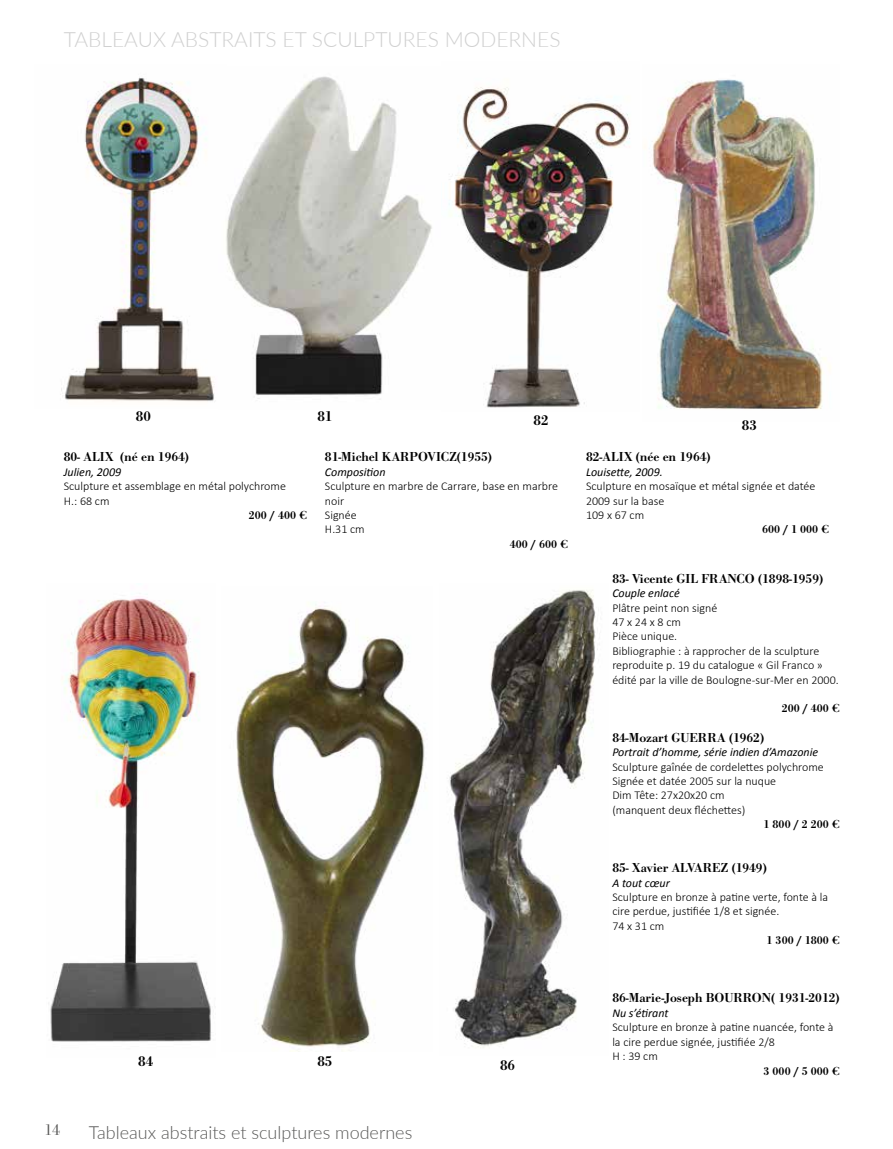
<style>
.page{position:relative;width:893px;height:1149px;background:#fff}
.page>*{position:absolute;margin:0;border:0;box-sizing:border-box;transform-origin:0 0}
.t1{font:300 21px "Lato";color:#d0d0d0}
.t2{font:300 18px "Lato";color:#575756}
.t3{font:300 16.5px "Bodoni URW";color:#575756}
.t4{font:500 15px "Bodoni URW";color:#000}
.t5{font:500 13.5px "Bodoni URW";color:#000}
.t6{font:300 12px/14.4px "Calibri";color:#000}
.t7{font:italic 12px "Calibri";color:#000}
.t8{font:500 12px "Bodoni URW";color:#000}
</style>
<div class="page">
<img style="left:652px;top:79px;width:179px;height:330px">
<img style="left:60px;top:77px;width:155px;height:325px">
<img style="left:226px;top:76px;width:206px;height:323px">
<img style="left:449px;top:87px;width:181px;height:321px">
<img style="left:48px;top:594px;width:164px;height:448px">
<img style="left:449px;top:590px;width:149px;height:458px">
<img style="left:236px;top:604px;width:190px;height:447px">
<h1 class="t1" style="left:64px;top:25px;width:498px">TABLEAUX ABSTRAITS ET SCULPTURES MODERNES</h1>
<p class="t4" style="left:136px;top:407px;width:16px">80</p>
<p class="t4" style="left:317px;top:407px;width:16px">81</p>
<p class="t4" style="left:534px;top:411px;width:16px">82</p>
<p class="t4" style="left:742px;top:415px;width:16px">83</p>
<p class="t5" style="left:64px;top:449px;width:127px">80- ALIX (né en 1964)</p>
<p class="t7" style="left:64px;top:463px;width:59px">Julien, 2009</p>
<p class="t6" style="left:64px;top:479px;width:224px">Sculpture et assemblage en métal polychrome<br>H.: 68 cm</p>
<p class="t8" style="left:249px;top:508px;width:60px">200 / 400 €</p>
<p class="t5" style="left:325px;top:449px;width:169px">81-Michel KARPOVICZ(1955)</p>
<p class="t7" style="left:325px;top:463px;width:62px">Composition</p>
<p class="t6" style="left:325px;top:479px;width:234px">Sculpture en marbre de Carrare, base en marbre noir<br>Signée<br>H.31 cm</p>
<p class="t8" style="left:510px;top:536px;width:60px">400 / 600 €</p>
<p class="t4" style="left:138px;top:1051px;width:16px">84</p>
<p class="t4" style="left:317px;top:1051px;width:16px">85</p>
<p class="t4" style="left:500px;top:1056px;width:16px">86</p>
<p class="t5" style="left:586px;top:449px;width:126px">82-ALIX (née en 1964)</p>
<p class="t7" style="left:586px;top:463px;width:78px">Louisette, 2009.</p>
<p class="t6" style="left:586px;top:479px;width:231px">Sculpture en mosaïque et métal signée et datée<br>2009 sur la base<br>109 x 67 cm</p>
<p class="t8" style="left:762px;top:522px;width:69px">600 / 1 000 €</p>
<p class="t5" style="left:612px;top:570px;width:212px">83- Vicente GIL FRANCO (1898-1959)</p>
<p class="t7" style="left:612px;top:584px;width:69px">Couple enlacé</p>
<p class="t6" style="left:612px;top:600px;width:228px">Plâtre peint non signé<br>47 x 24 x 8 cm<br>Pièce unique.<br>Bibliographie : à rapprocher de la sculpture reproduite p. 19 du catalogue « Gil Franco » édité par la ville de Boulogne-sur-Mer en 2000.</p>
<p class="t8" style="left:782px;top:701px;width:60px">200 / 400 €</p>
<p class="t5" style="left:612px;top:729px;width:153px">84-Mozart GUERRA (1962)</p>
<p class="t7" style="left:612px;top:743px;width:207px">Portrait d’homme, série indien d’Amazonie</p>
<p class="t6" style="left:612px;top:759px;width:213px">Sculpture gaînée de cordelettes polychrome<br>Signée et datée 2005 sur la nuque<br>Dim Tête: 27x20x20 cm<br>(manquent deux fléchettes)</p>
<p class="t8" style="left:764px;top:817px;width:78px">1 800 / 2 200 €</p>
<p class="t5" style="left:612px;top:859px;width:156px">85- Xavier ALVAREZ (1949)</p>
<p class="t7" style="left:612px;top:874px;width:59px">A tout cœur</p>
<p class="t6" style="left:612px;top:889px;width:217px">Sculpture en bronze à patine verte, fonte à la cire perdue, justifiée 1/8 et signée.<br>74 x 31 cm</p>
<p class="t8" style="left:767px;top:932px;width:75px">1 300 / 1800 €</p>
<p class="t5" style="left:612px;top:989px;width:229px">86-Marie-Joseph BOURRON( 1931-2012)</p>
<p class="t7" style="left:612px;top:1004px;width:58px">Nu s’étirant</p>
<p class="t6" style="left:612px;top:1019px;width:223px">Sculpture en bronze à patine nuancée, fonte à la cire perdue signée, justifiée 2/8<br>H : 39 cm</p>
<p class="t8" style="left:764px;top:1063px;width:78px">3 000 / 5 000 €</p>
<h3 class="t3" style="left:44px;top:1118px;width:18px">14</h3>
<h2 class="t2" style="left:89px;top:1119px;width:325px">Tableaux abstraits et sculptures modernes</h2>
</div>
